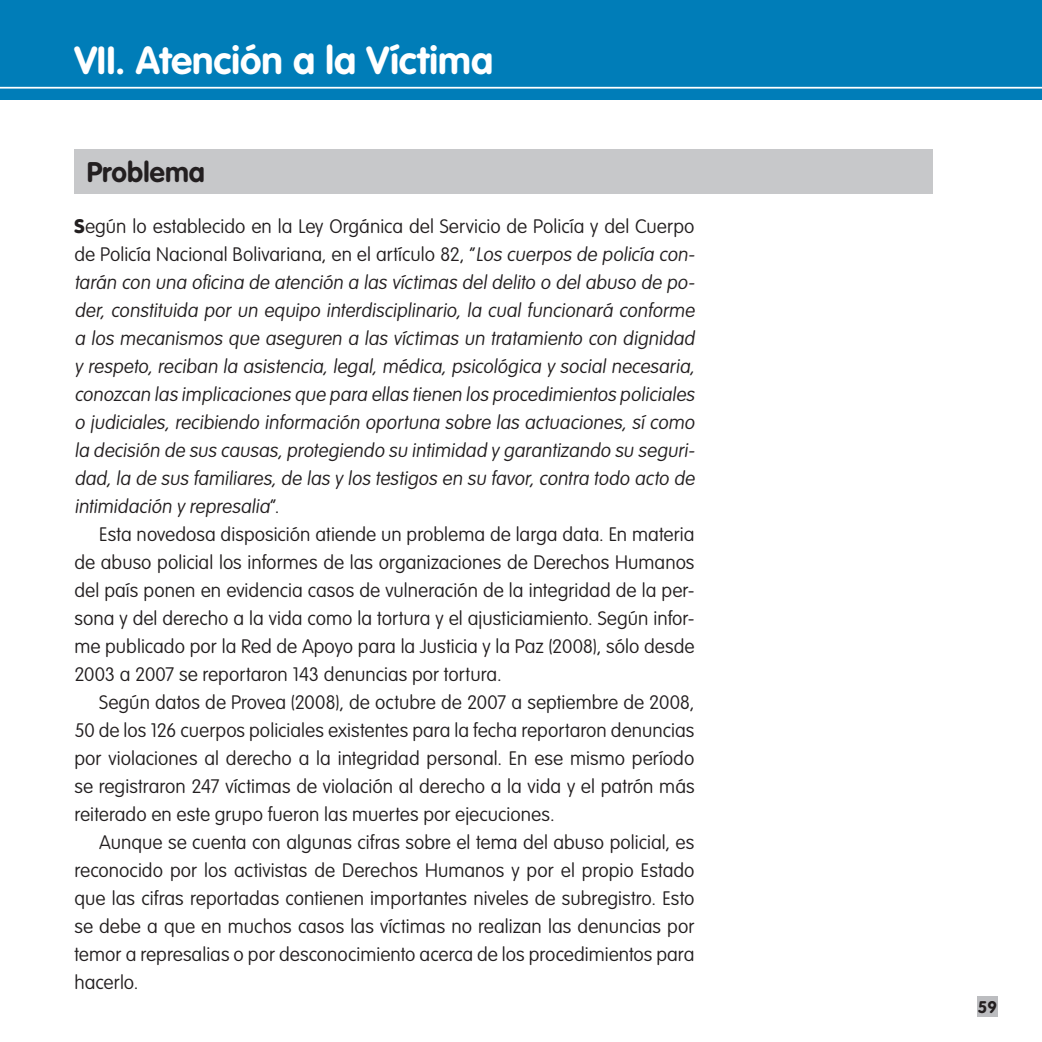
<style>
.page{position:relative;width:1042px;height:1042px;background:#fff}
.page>*{position:absolute;margin:0;border:0;box-sizing:border-box;transform-origin:0 0}
.t1{font:700 38.5px "VAG Rounded Std";letter-spacing:-.005em;color:#fff}
.t2{font:700 28px "VAG Rounded Std";color:#231f20}
.t3{font:100 19.25px/28px "VAG Rounded Std";color:#231f20;text-align:justify}
.t4{font:700 16.62px "VAG Rounded Std";color:#231f20}
.s1{font-weight:900}
</style>
<div class="page">
<div style="left:977px;top:996px;width:21px;height:21px;background:#bcbdc0"></div>
<div style="left:0;top:0;width:1042px;height:99px;background:#007db8"></div>
<hr style="left:0;top:87px;width:1042px;height:2px;background:#fff">
<div style="left:74px;top:149px;width:859px;height:44px;background:#c7c8ca"></div>
<h1 class="t1" style="left:74px;top:38px;width:420px">VII . Atención a la Víctima</h1>
<h2 class="t2" style="left:87px;top:156px;width:120px">Problema</h2>
<p class="t3" style="left:74px;top:213px;width:625px;text-align:left"><span class="s1">S</span>egún lo establecido en la Ley Orgánica del Servicio de Policía y del Cuerpo de Policía Nacional Bolivariana, en el artículo 82, “Los cuerpos de policía con&shy;tarán con una oficina de atención a las víctimas del delito o del abuso de po&shy;der, constituida por un equipo interdisciplinario, la cual funcionará conforme a los mecanismos que aseguren a las víctimas un tratamiento con dignidad y respeto, reciban la asistencia, legal, médica, psicológica y social necesaria, conozcan las implicaciones que para ellas tienen los procedimientos policiales o judiciales, recibiendo información oportuna sobre las actuaciones, sí como la decisión de sus causas,protegiendo su intimidad y garantizando su seguri&shy;dad, la de sus familiares, de las y los testigos en su favor, contra todo acto de intimidación y represalia”.</p>
<p class="t3" style="left:74px;top:521px;width:622px;text-indent:25px">Esta novedosa disposición atiende un problema de larga data. En materia de abuso policial los informes de las organizaciones de Derechos Humanos del país ponen en evidencia casos de vulneración de la integridad de la per&shy;sona y del derecho a la vida como la tortura y el ajusticiamiento. Según infor&shy;me publicado por la Red de Apoyo para la Justicia y la Paz (2008), sólo desde 2003 a 2007 se reportaron 143 denuncias por tortura.</p>
<p class="t3" style="left:74px;top:689px;width:622px;text-indent:25px">Según datos de Provea (2008), de octubre de 2007 a septiembre de 2008, 50 de los 126 cuerpos policiales existentes para la fecha reportaron denuncias por violaciones al derecho a la integridad personal. En ese mismo período se registraron 247 víctimas de violación al derecho a la vida y el patrón más reiterado en este grupo fueron las muertes por ejecuciones.</p>
<p class="t3" style="left:74px;top:829px;width:622px;text-indent:25px">Aunque se cuenta con algunas cifras sobre el tema del abuso policial, es reconocido por los activistas de Derechos Humanos y por el propio Estado que las cifras reportadas contienen importantes niveles de subregistro. Esto se debe a que en muchos casos las víctimas no realizan las denuncias por temor a represalias o por desconocimiento acerca de los procedimientos para hacerlo.</p>
<p class="t4" style="left:978px;top:997px;width:21px">59</p>
</div>
